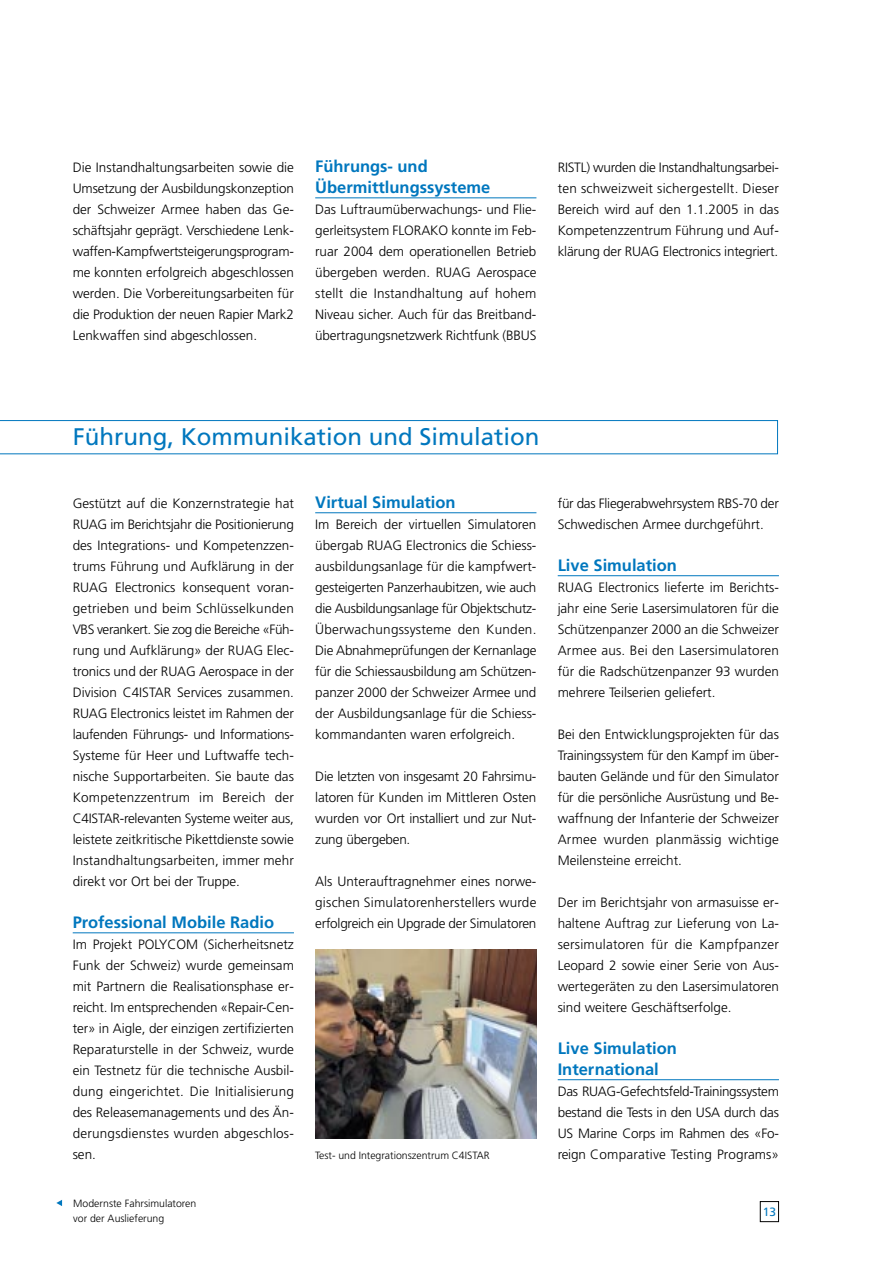
<style>
.page{position:relative;width:893px;height:1263px;background:#fff}
.page>*{position:absolute;margin:0;border:0;box-sizing:border-box;transform-origin:0 0}
.t1{font:24px "Frutiger";color:#0077be}
.t2{font:700 16.5px/21px "Frutiger";color:#0077be}
.t3{font:300 13.5px/21px "Frutiger";color:#000;text-align:justify}
.t4{font:12px "Frutiger";color:#0077be}
.t5{font:300 10.5px/15px "Frutiger";color:#000}
</style>
<div class="page">
<div style="left:760px;top:1201px;width:18px;height:21px;border:1px solid #000"></div>
<svg style="left:0;top:420px;width:777px;height:34px"></svg>
<img style="left:315px;top:949px;width:221px;height:189px">
<svg style="left:56px;top:1200px;width:6px;height:6px"></svg>
<hr style="left:73px;top:933px;width:221px;height:1px;background:#0077be">
<hr style="left:315px;top:513px;width:221px;height:1px;background:#0077be">
<hr style="left:557px;top:575px;width:222px;height:1px;background:#0077be">
<hr style="left:557px;top:1079px;width:222px;height:1px;background:#0077be">
<hr style="left:315px;top:198px;width:221px;height:1px;background:#0077be">
<p class="t3" style="left:73px;top:158px;width:223px">Die Instandhaltungsarbeiten sowie die Umsetzung der Ausbildungskonzeption der Schweizer Armee haben das Ge&shy;schäftsjahr geprägt. Verschiedene Lenk&shy;waffen-Kampfwertsteigerungsprogram&shy;me konnten erfolgreich abgeschlossen werden. Die Vorbereitungsarbeiten für die Produktion der neuen Rapier Mark2<br>Lenkwaffen sind abgeschlossen.</p>
<p class="t2" style="left:315px;top:157px;width:177px">Führungs- und<br>Übermittlungssysteme</p>
<p class="t3" style="left:315px;top:200px;width:223px">Das Luftraumüberwachungs- und Flie&shy;gerleitsystem FLORAKO konnte im Feb&shy;ruar 2004 dem operationellen Betrieb übergeben werden. RUAG Aerospace stellt die Instandhaltung auf hohem Niveau sicher. Auch für das Breitband&shy;übertragungsnetzwerk Richtfunk (BBUS</p>
<p class="t3" style="left:557px;top:158px;width:223px">RISTL) wurden die Instandhaltungsarbei&shy;ten schweizweit sichergestellt. Dieser Bereich wird auf den 1.1.2005 in das Kompetenzzentrum Führung und Auf&shy;klärung der RUAG Electronics integriert.</p>
<h1 class="t1" style="left:73px;top:427px;width:468px">Führung, Kommunikation und Simulation</h1>
<p class="t3" style="left:73px;top:494px;width:223px">Gestützt auf die Konzernstrategie hat RUAG im Berichtsjahr die Positionierung des Integrations- und Kompetenzzen&shy;trums Führung und Aufklärung in der RUAG Electronics konsequent voran&shy;getrieben und beim Schlüsselkunden VBS verankert. Sie zog die Bereiche «Füh&shy;rung und Aufklärung» der RUAG Elec&shy;tronics und der RUAG Aerospace in der Division C4ISTAR Services zusammen.<br>RUAG Electronics leistet im Rahmen der laufenden Führungs- und Informations-Systeme für Heer und Luftwaffe tech&shy;nische Supportarbeiten. Sie baute das Kompetenzzentrum im Bereich der C4ISTAR-relevanten Systeme weiter aus, leistete zeitkritische Pikettdienste sowie Instandhaltungsarbeiten, immer mehr direkt vor Ort bei der Truppe.</p>
<p class="t2" style="left:73px;top:913px;width:203px">Professional Mobile Radio</p>
<p class="t3" style="left:73px;top:935px;width:223px">Im Projekt POLYCOM (Sicherheitsnetz Funk der Schweiz) wurde gemeinsam mit Partnern die Realisationsphase er&shy;reicht. Im entsprechenden «Repair-Cen&shy;ter» in Aigle, der einzigen zertifizierten Reparaturstelle in der Schweiz, wurde ein Testnetz für die technische Ausbil&shy;dung eingerichtet. Die Initialisierung des Releasemanagements und des Än&shy;derungsdienstes wurden abgeschlos&shy;sen.</p>
<p class="t5" style="left:73px;top:1196px;width:125px">Modernste Fahrsimulatoren vor der Auslieferung</p>
<p class="t2" style="left:315px;top:493px;width:142px">Virtual Simulation</p>
<p class="t3" style="left:315px;top:515px;width:223px">Im Bereich der virtuellen Simulatoren übergab RUAG Electronics die Schiess&shy;ausbildungsanlage für die kampfwert&shy;gesteigerten Panzerhaubitzen, wie auch die Ausbildungsanlage für Objektschutz-Überwachungssysteme den Kunden.<br>Die Abnahmeprüfungen der Kernanlage für die Schiessausbildung am Schützen&shy;panzer 2000 der Schweizer Armee und der Ausbildungsanlage für die Schiess&shy;kommandanten waren erfolgreich.</p>
<p class="t3" style="left:315px;top:767px;width:223px">Die letzten von insgesamt 20 Fahrsimu&shy;latoren für Kunden im Mittleren Osten wurden vor Ort installiert und zur Nut&shy;zung übergeben.</p>
<p class="t3" style="left:315px;top:872px;width:223px">Als Unterauftragnehmer eines norwe&shy;gischen Simulatorenherstellers wurde erfolgreich ein Upgrade der Simulatoren</p>
<p class="t5" style="left:315px;top:1149px;width:176px">Test- und Integrationszentrum C4ISTAR</p>
<p class="t3" style="left:557px;top:494px;width:223px">für das Fliegerabwehrsystem RBS-70 der<br>Schwedischen Armee durchgeführt.</p>
<p class="t2" style="left:557px;top:556px;width:121px">Live Simulation</p>
<p class="t3" style="left:557px;top:578px;width:223px">RUAG Electronics lieferte im Berichts&shy;jahr eine Serie Lasersimulatoren für die Schützenpanzer 2000 an die Schweizer Armee aus. Bei den Lasersimulatoren für die Radschützenpanzer 93 wurden mehrere Teilserien geliefert.</p>
<p class="t3" style="left:557px;top:725px;width:223px">Bei den Entwicklungsprojekten für das Trainingssystem für den Kampf im über&shy;bauten Gelände und für den Simulator für die persönliche Ausrüstung und Be&shy;waffnung der Infanterie der Schweizer Armee wurden planmässig wichtige Meilensteine erreicht.</p>
<p class="t3" style="left:557px;top:893px;width:223px">Der im Berichtsjahr von armasuisse er&shy;haltene Auftrag zur Lieferung von La&shy;sersimulatoren für die Kampfpanzer Leopard 2 sowie einer Serie von Aus&shy;wertegeräten zu den Lasersimulatoren sind weitere Geschäftserfolge.</p>
<p class="t2" style="left:557px;top:1039px;width:121px">Live Simulation<br>International</p>
<p class="t3" style="left:557px;top:1082px;width:223px">Das RUAG-Gefechtsfeld-Trainingssystem bestand die Tests in den USA durch das US Marine Corps im Rahmen des «Fo&shy;reign Comparative Testing Programs»</p>
<p class="t4" style="left:762px;top:1207px;width:15px">13</p>
</div>
